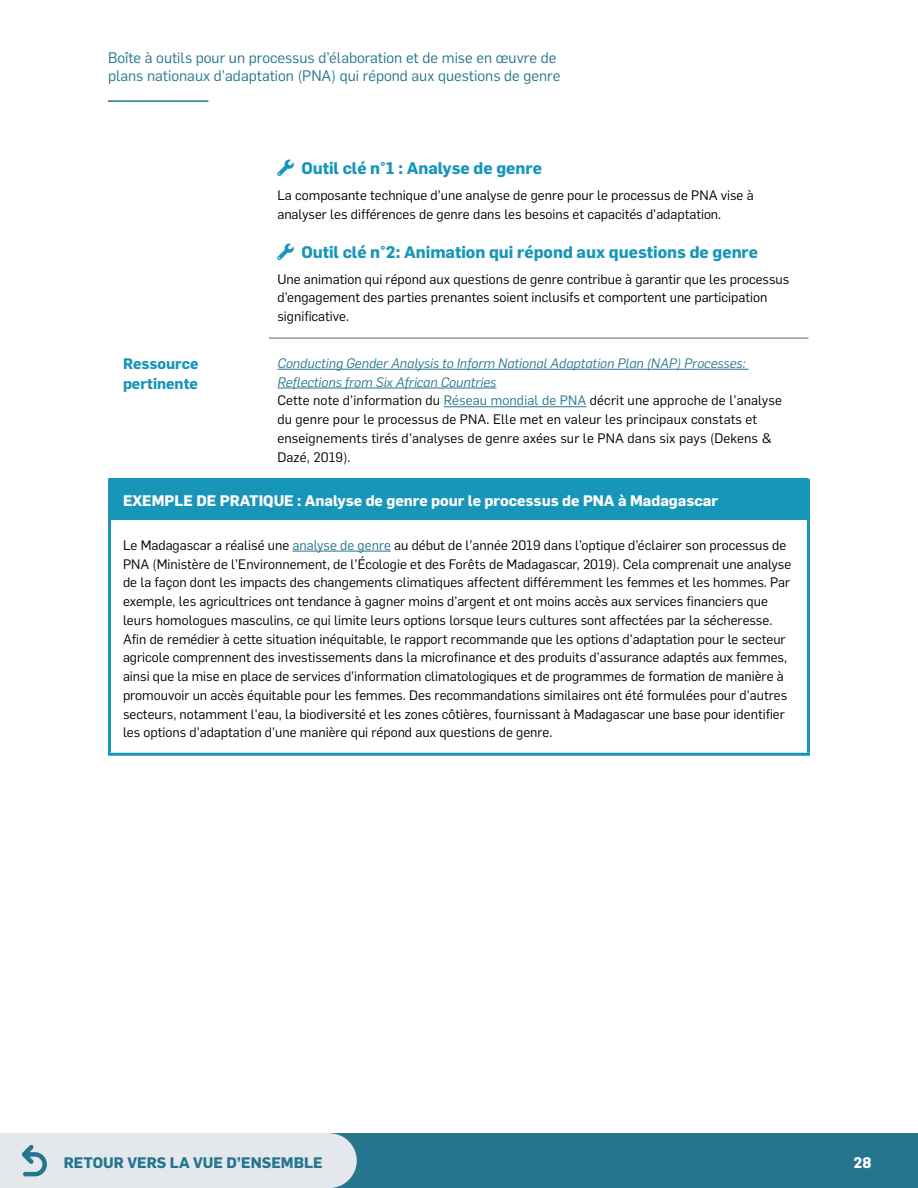
<style>
.page{position:relative;width:918px;height:1188px;background:#fff}
.page>*{position:absolute;margin:0;border:0;box-sizing:border-box;transform-origin:0 0}
.t1{font:700 16.5px "Flama";color:#1796b9}
.t2{font:15px/18px "Flama";color:#25758e}
.t3{font:700 15px "Flama";color:#fff}
.t4{font:700 15px "Flama";color:#25758e}
.t5{font:700 15px/19.5px "Flama";color:#1796b9}
.t6{font:13.5px/18.8px "Flama";color:#000}
.s1{font-style:italic;color:#25758e}
.s2{color:#25758e}
</style>
<div class="page">
<div style="left:0;top:1133px;width:918px;height:55px;background:#25758e"></div>
<hr style="left:108px;top:100px;width:100px;height:2px;background:#25758e">
<div style="left:302px;top:1133px;width:55px;height:55px;background:#e4e8ec;border-radius:50%"></div>
<div style="left:0;top:1133px;width:329px;height:55px;background:#e4e8ec"></div>
<svg style="left:21px;top:1145px;width:26px;height:32px"></svg>
<div style="left:110px;top:479px;width:698px;height:41px;background:#1796b9"></div>
<hr style="left:269px;top:338px;width:539px;height:1px;background:#626874">
<hr style="left:108px;top:479px;width:3px;height:41px;background:#1796b9">
<hr style="left:807px;top:479px;width:3px;height:41px;background:#1796b9">
<hr style="left:108px;top:520px;width:3px;height:233px;background:#1796b9">
<hr style="left:807px;top:520px;width:3px;height:233px;background:#1796b9">
<hr style="left:108px;top:753px;width:161px;height:3px;background:#1796b9">
<hr style="left:269px;top:753px;width:541px;height:3px;background:#1796b9">
<hr style="left:277px;top:369px;width:472px;height:1px;background:#25758e">
<hr style="left:277px;top:388px;width:219px;height:1px;background:#25758e">
<hr style="left:444px;top:406px;width:143px;height:1px;background:#25758e">
<hr style="left:293px;top:551px;width:98px;height:1px;background:#25758e">
<p class="t2" style="left:108px;top:48px;width:454px">Boîte à outils pour un processus d’élaboration et de mise en œuvre de plans nationaux d’adaptation (PNA) qui répond aux questions de genre</p>
<p class="t1" style="left:301px;top:157px;width:242px">Outil clé n°1 : Analyse de genre</p>
<p class="t6" style="left:277px;top:185px;width:478px">La composante technique d’une analyse de genre pour le processus de PNA vise à analyser les différences de genre dans les besoins et capacités d’adaptation.</p>
<p class="t1" style="left:301px;top:240px;width:458px">Outil clé n°2: Animation qui répond aux questions de genre</p>
<p class="t6" style="left:277px;top:269px;width:513px">Une animation qui répond aux questions de genre contribue à garantir que les processus d’engagement des parties prenantes soient inclusifs et comportent une participation significative.</p>
<p class="t5" style="left:123px;top:353px;width:77px">Ressource pertinente</p>
<p class="t6" style="left:277px;top:353px;width:506px"><span class="s1">Conducting Gender Analysis to Inform National Adaptation Plan (NAP) Processes:<br>Reflections from Six African Countries<br></span>Cette note d’information du <span class="s2">Réseau mondial de PNA</span> décrit une approche de l’analyse du genre pour le processus de PNA. Elle met en valeur les principaux constats et enseignements tirés d’analyses de genre axées sur le PNA dans six pays (Dekens &amp; Dazé, 2019).</p>
<p class="t3" style="left:123px;top:490px;width:597px">EXEMPLE DE PRATIQUE : Analyse de genre pour le processus de PNA à Madagascar</p>
<p class="t6" style="left:123px;top:535px;width:670px">Le Madagascar a réalisé une <span class="s2">analyse de genre</span> au début de l’année 2019 dans l’optique d’éclairer son processus de PNA (Ministère de l’Environnement, de l’Écologie et des Forêts de Madagascar, 2019). Cela comprenait une analyse de la façon dont les impacts des changements climatiques affectent différemment les femmes et les hommes. Par exemple, les agricultrices ont tendance à gagner moins d'argent et ont moins accès aux services financiers que leurs homologues masculins, ce qui limite leurs options lorsque leurs cultures sont affectées par la sécheresse.<br>Afin de remédier à cette situation inéquitable, le rapport recommande que les options d'adaptation pour le secteur agricole comprennent des investissements dans la microfinance et des produits d'assurance adaptés aux femmes, ainsi que la mise en place de services d'information climatologiques et de programmes de formation de manière à promouvoir un accès équitable pour les femmes. Des recommandations similaires ont été formulées pour d'autres secteurs, notamment l'eau, la biodiversité et les zones côtières, fournissant à Madagascar une base pour identifier les options d'adaptation d'une manière qui répond aux questions de genre.</p>
<p class="t4" style="left:64px;top:1152px;width:260px">RETOUR VERS LA VUE D’ENSEMBLE</p>
<p class="t3" style="left:854px;top:1152px;width:19px">28</p>
</div>
